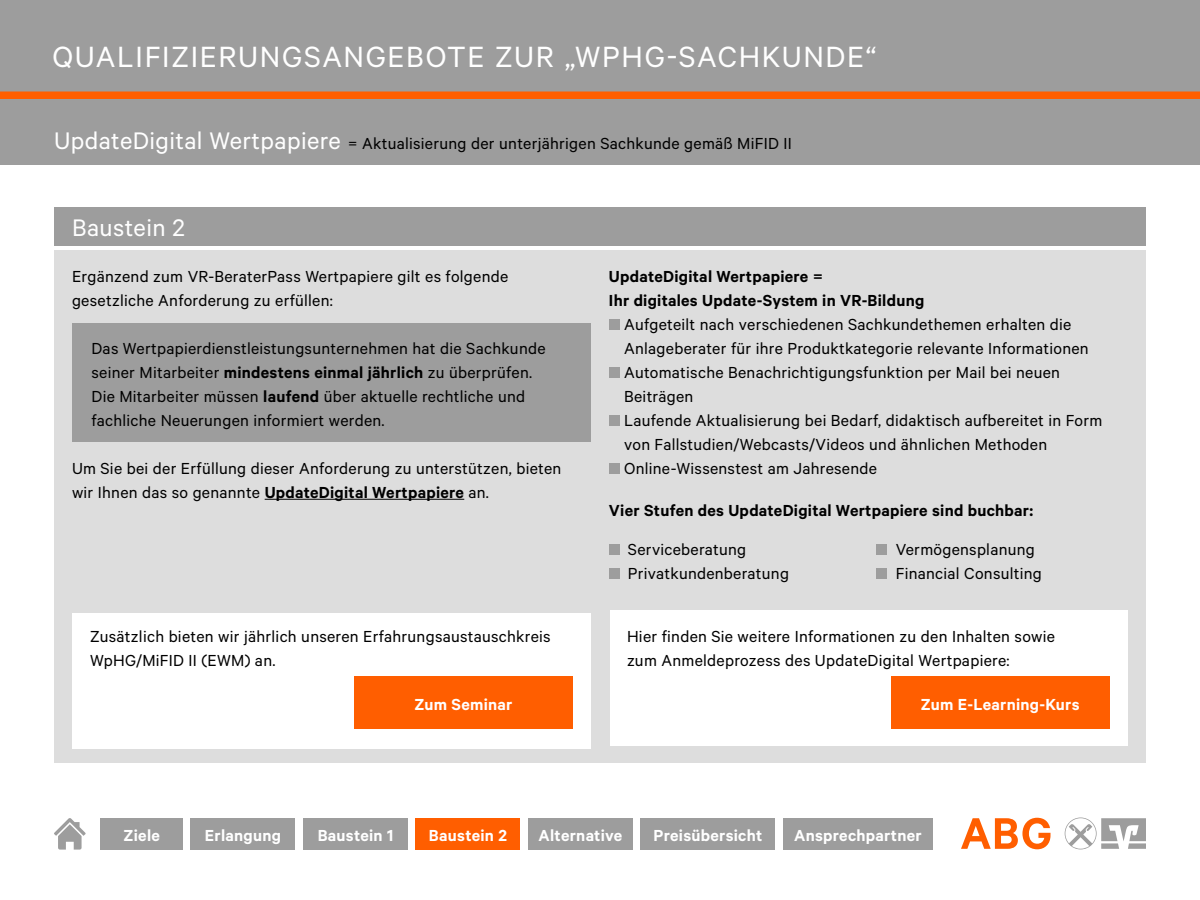
<style>
.page{position:relative;width:1200px;height:900px;background:#fff}
.page>*{position:absolute;margin:0;border:0;box-sizing:border-box;transform-origin:0 0}
.t1{font:33px "Calibre";letter-spacing:.05em;color:#fff}
.t2{font:27px "Calibre";letter-spacing:.015em;color:#fff}
.t3{font:18px/24px "Calibre";letter-spacing:.015em;color:#000}
.t4{font:600 18px/24px "Calibre";letter-spacing:.015em;color:#000}
.t5{font:600 18px "Calibre";letter-spacing:.015em;color:#fff}
.s1{font-size:27px;color:#fff}
.s2{font-weight:600}
</style>
<div class="page">
<svg style="left:961px;top:818px;width:90px;height:31px"></svg>
<svg style="left:1065px;top:818px;width:81px;height:31px"></svg>
<div style="left:0;top:0;width:1200px;height:165px;background:#9d9d9d"></div>
<div style="left:0;top:92px;width:1200px;height:7px;background:#ff5e00"></div>
<svg style="left:54px;top:818px;width:32px;height:32px"></svg>
<div style="left:100px;top:818px;width:83px;height:32px;background:#9d9d9d"></div>
<div style="left:190px;top:818px;width:106px;height:32px;background:#9d9d9d"></div>
<div style="left:303px;top:818px;width:105px;height:32px;background:#9d9d9d"></div>
<div style="left:416px;top:818px;width:104px;height:32px;background:#ff5e00"></div>
<div style="left:528px;top:818px;width:105px;height:32px;background:#9d9d9d"></div>
<div style="left:640px;top:818px;width:136px;height:32px;background:#9d9d9d"></div>
<div style="left:783px;top:818px;width:150px;height:32px;background:#9d9d9d"></div>
<div style="left:54px;top:250px;width:1092px;height:514px;background:#ddd"></div>
<div style="left:54px;top:207px;width:1092px;height:39px;background:#9d9d9d"></div>
<div style="left:72px;top:324px;width:519px;height:118px;background:#9d9d9d"></div>
<div style="left:609px;top:320px;width:10px;height:10px;background:#9d9d9d"></div>
<div style="left:609px;top:368px;width:10px;height:10px;background:#9d9d9d"></div>
<div style="left:609px;top:416px;width:10px;height:10px;background:#9d9d9d"></div>
<div style="left:609px;top:464px;width:10px;height:10px;background:#9d9d9d"></div>
<div style="left:609px;top:545px;width:10px;height:10px;background:#9d9d9d"></div>
<div style="left:609px;top:569px;width:10px;height:10px;background:#9d9d9d"></div>
<div style="left:877px;top:545px;width:10px;height:10px;background:#9d9d9d"></div>
<div style="left:877px;top:569px;width:10px;height:10px;background:#9d9d9d"></div>
<div style="left:72px;top:613px;width:519px;height:136px;background:#fff"></div>
<div style="left:354px;top:676px;width:219px;height:53px;background:#ff5e00"></div>
<div style="left:610px;top:610px;width:518px;height:136px;background:#fff"></div>
<div style="left:891px;top:676px;width:219px;height:53px;background:#ff5e00"></div>
<hr style="left:265px;top:499px;width:199px;height:1px;background:#000">
<h1 class="t1" style="left:52px;top:37px;width:825px">QUALIFIZIERUNGSANGEBOTE ZUR „WPHG-SACHKUNDE“</h1>
<p class="t3" style="left:54px;top:131px;width:739px"><span class="s1">UpdateDigital Wertpapiere</span> = Aktualisierung der unterjährigen Sachkunde gemäß MiFID II</p>
<h2 class="t2" style="left:72px;top:212px;width:114px">Baustein 2</h2>
<p class="t3" style="left:72px;top:264px;width:438px">Ergänzend zum VR-BeraterPass Wertpapiere gilt es folgende gesetzliche Anforderung zu erfüllen:</p>
<p class="t4" style="left:609px;top:264px;width:317px">UpdateDigital Wertpapiere =<br>Ihr digitales Update-System in VR-Bildung</p>
<p class="t3" style="left:624px;top:312px;width:480px">Aufgeteilt nach verschiedenen Sachkundethemen erhalten die Anlageberater für ihre Produktkategorie relevante Informationen Automatische Benachrichtigungsfunktion per Mail bei neuen Beiträgen<br>Laufende Aktualisierung bei Bedarf, didaktisch aufbereitet in Form von Fallstudien/Webcasts/Videos und ähnlichen Methoden Online-Wissenstest am Jahresende</p>
<p class="t4" style="left:609px;top:498px;width:426px">Vier Stufen des UpdateDigital Wertpapiere sind buchbar:</p>
<p class="t3" style="left:628px;top:537px;width:163px">Serviceberatung<br>Privatkundenberatung</p>
<p class="t3" style="left:896px;top:537px;width:148px">Vermögensplanung<br>Financial Consulting</p>
<p class="t3" style="left:92px;top:335px;width:456px">Das Wertpapierdienstleistungsunternehmen hat die Sachkunde seiner Mitarbeiter <span class="s2">mindestens einmal jährlich</span> zu überprüfen.<br>Die Mitarbeiter müssen <span class="s2">laufend</span> über aktuelle rechtliche und fachliche Neuerungen informiert werden.</p>
<p class="t3" style="left:72px;top:456px;width:491px">Um Sie bei der Erfüllung dieser Anforderung zu unterstützen, bieten wir Ihnen das so genannte <span class="s2">UpdateDigital Wertpapiere</span> an.</p>
<p class="t3" style="left:90px;top:623px;width:462px">Zusätzlich bieten wir jährlich unseren Erfahrungsaustauschkreis<br>WpHG/MiFID II (EWM) an.</p>
<p class="t5" style="left:414px;top:693px;width:100px">Zum Seminar</p>
<p class="t3" style="left:627px;top:623px;width:430px">Hier finden Sie weitere Informationen zu den Inhalten sowie zum Anmeldeprozess des UpdateDigital Wertpapiere:</p>
<p class="t5" style="left:921px;top:693px;width:160px">Zum E-Learning-Kurs</p>
<p class="t5" style="left:124px;top:824px;width:38px">Ziele</p>
<p class="t5" style="left:205px;top:824px;width:78px">Erlangung</p>
<p class="t5" style="left:318px;top:824px;width:77px">Baustein 1</p>
<p class="t5" style="left:429px;top:824px;width:80px">Baustein 2</p>
<p class="t5" style="left:539px;top:824px;width:85px">Alternative</p>
<p class="t5" style="left:654px;top:824px;width:110px">Preisübersicht</p>
<p class="t5" style="left:794px;top:824px;width:129px">Ansprechpartner</p>
</div>
